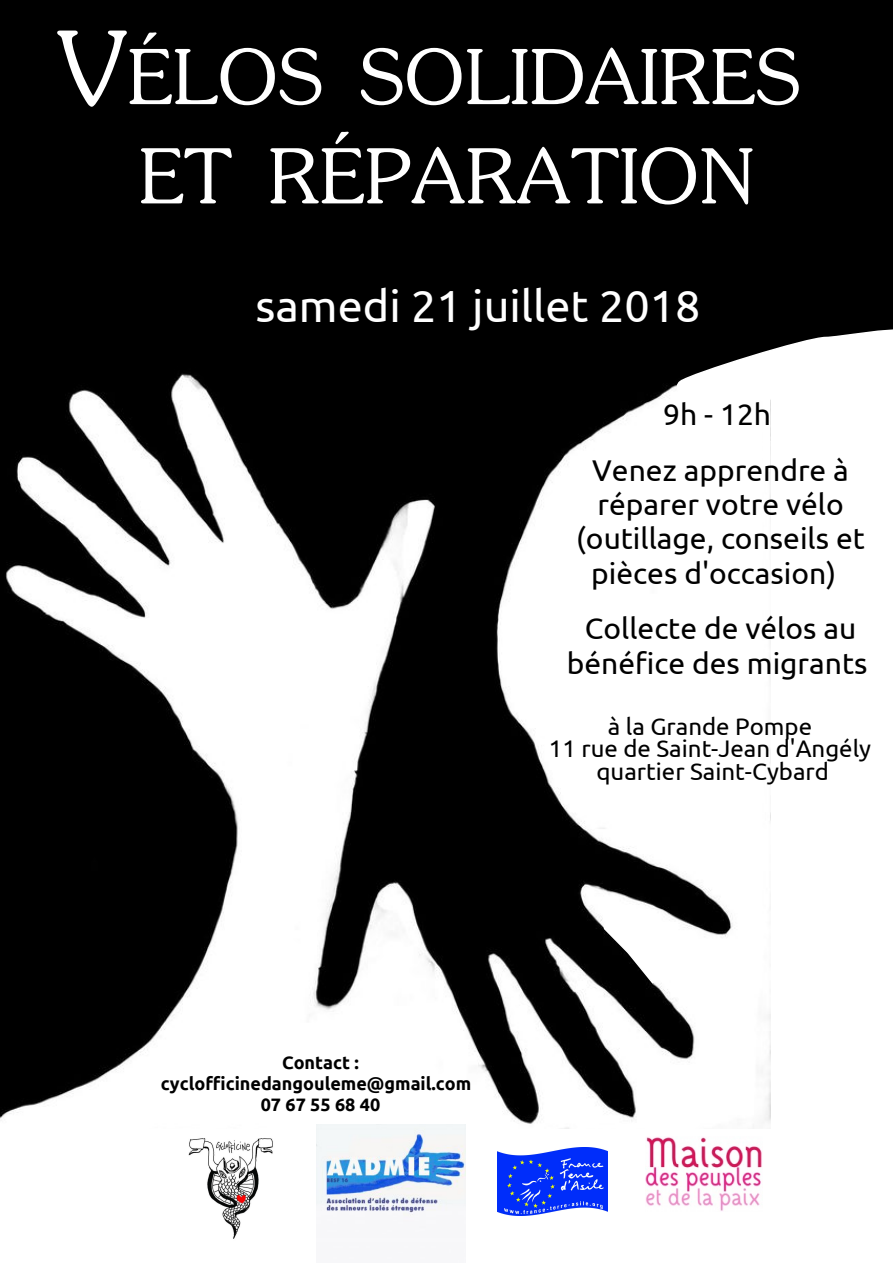
<style>
.page{position:relative;width:893px;height:1263px;background:#fff}
.page>*{position:absolute;margin:0;border:0;box-sizing:border-box;transform-origin:0 0}
.t1{font:121.5px/99.3px "Jasmine UPC";color:#fff;text-align:center}
.t2{font:45px "Ubuntu";color:#fff}
.t3{font:30px/34.5px "Ubuntu";color:#000;text-align:center}
.t4{font:24px/22.5px "Ubuntu";color:#000;text-align:center}
.t5{font:700 18px/20.7px "Ubuntu";color:#000;text-align:center}
.s1{font-size:162px}
</style>
<div class="page">
<div style="left:0;top:0;width:893px;height:67px;background:#000"></div>
<div style="left:0;top:28px;width:893px;height:338px;background:#000"></div>
<img style="left:0;top:366px;width:771px;height:763px">
<svg style="left:672px;top:329px;width:221px;height:95px"></svg>
<div style="left:763px;top:374px;width:6px;height:97px;background:#fff"></div>
<svg style="left:603px;top:902px;width:70px;height:83px"></svg>
<img style="left:645px;top:1137px;width:117px;height:74px">
<img style="left:317px;top:1124px;width:148px;height:92px">
<img style="left:497px;top:1148px;width:111px;height:68px">
<img style="left:188px;top:1138px;width:85px;height:101px">
<h1 class="t1" style="left:57px;top:13px;width:745px"><span class="s1">V</span>ÉLOS SOLIDAIRES<br>ET RÉPARATION</h1>
<h2 class="t2" style="left:255px;top:280px;width:447px">samedi 21 juillet 2018</h2>
<p class="t3" style="left:592px;top:387px;width:258px;line-height:55.2px">9h - 12h<br>Venez apprendre à</p>
<p class="t3" style="left:576px;top:487px;width:290px">réparer votre vélo (outillage, conseils et pièces d'occasion)</p>
<p class="t3" style="left:567px;top:611px;width:302px">Collecte de vélos au bénéfice des migrants</p>
<p class="t4" style="left:549px;top:715px;width:324px">à la Grande Pompe<br>11 rue de Saint-Jean d'Angély quartier Saint-Cybard</p>
<p class="t5" style="left:161px;top:1052px;width:312px">Contact : cyclofficinedangouleme@gmail.com<br>07 67 55 68 40</p>
</div>
